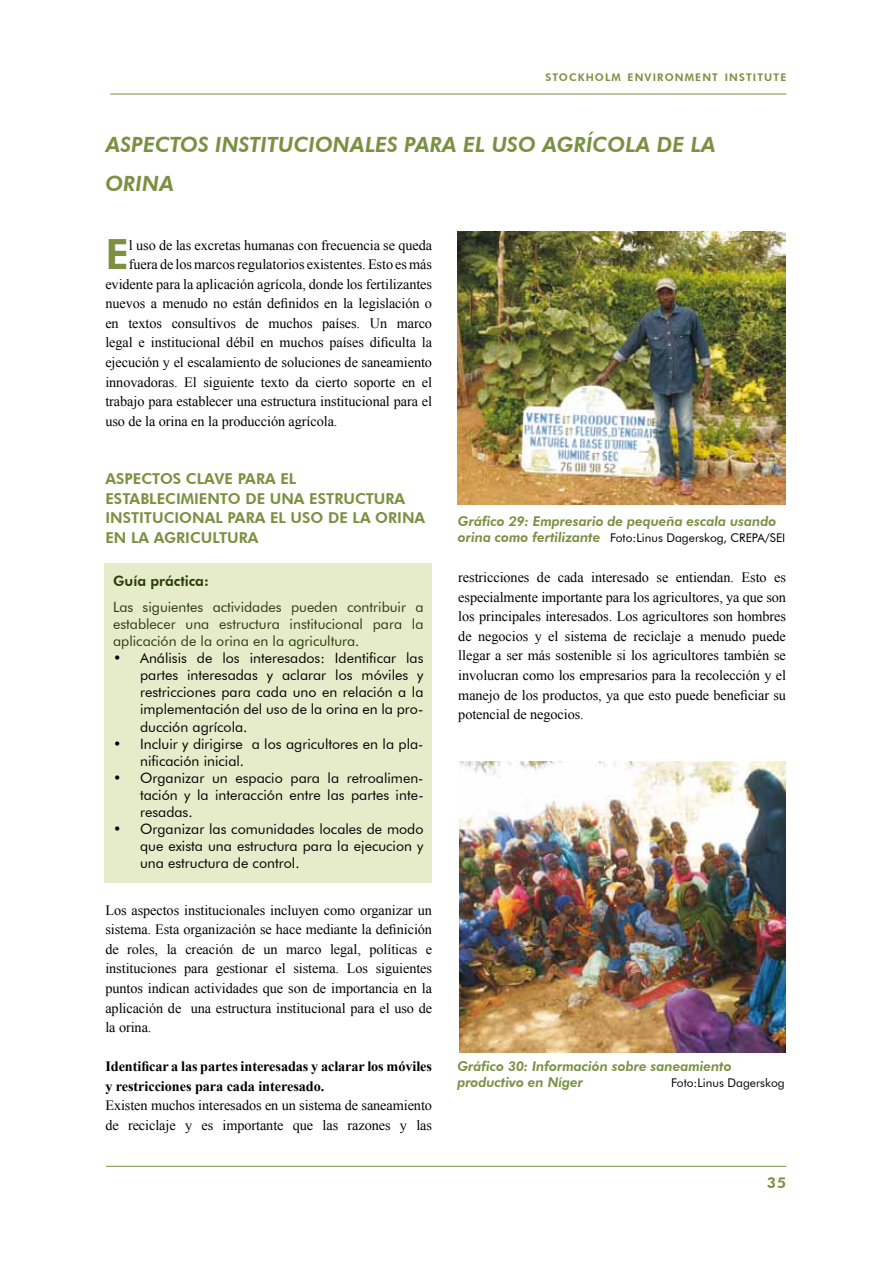
<style>
.page{position:relative;width:893px;height:1263px;background:#fff}
.page>*{position:absolute;margin:0;border:0;box-sizing:border-box;transform-origin:0 0}
.t1{font:800 41.55px "Futura BT";color:#7b9040}
.t2{font:italic 800 21px "Futura BT";color:#7b9040}
.t3{font:800 15px "Futura BT";color:#7b9040}
.t4{font:800 15px "Futura BT";color:#7b9040}
.t5{font:14.25px/19.5px "Times New Roman";letter-spacing:-.005em;color:#000;text-align:justify}
.t6{font:14.25px/17.1px "Futura BT";color:#000;text-align:justify}
.t7{font:14.25px/17.1px "Futura BT";color:#2a3d09;text-align:justify}
.t8{font:700 14.25px/19.5px "Times New Roman";letter-spacing:-.005em;color:#000}
.t9{font:800 14.25px "Futura BT";color:#2a3d09}
.t10{font:italic 800 13.5px/16.2px "Futura BT";letter-spacing:-.005em;color:#7b9040}
.t11{font:12px "Futura BT";color:#000}
.t12{font:800 10.5px "Futura BT";letter-spacing:.105em;color:#7b9040}
.s1{font-weight:800;font-style:italic;font-size:13.5px;color:#7b9040}
</style>
<div class="page">
<hr style="left:106px;top:1166px;width:680px;height:1px;background:#7b9040">
<hr style="left:110px;top:94px;width:676px;height:1px;background:#7b9040">
<div style="left:105px;top:563px;width:327px;height:319px;background:#e6ecca"></div>
<img style="left:458px;top:232px;width:328px;height:272px">
<img style="left:459px;top:761px;width:327px;height:292px">
<p class="t12" style="left:545px;top:71px;width:242px">STOCKHOLM ENVIRONMENT INSTITUTE</p>
<h2 class="t2" style="left:105px;top:132px;width:40px">Aspecto</h2>
<h2 class="t2" style="left:198px;top:132px;width:111px">s institucion</h2>
<h2 class="t2" style="left:350px;top:132px;width:368px">ales para el uso agrícola de la</h2>
<h2 class="t2" style="left:105px;top:171px;width:70px">orina</h2>
<h1 class="t1" style="left:105px;top:229px;width:25px">E</h1>
<p class="t5" style="left:129px;top:235px;width:305px">l uso de las excretas humanas con frecuencia se queda</p>
<p class="t5" style="left:129px;top:254px;width:305px">fuera de los marcos regulatorios existentes. Esto es más</p>
<p class="t5" style="left:105px;top:274px;width:328px">evidente para la aplicación agrícola, donde los fertilizantes</p>
<p class="t5" style="left:105px;top:294px;width:328px">nuevos a menudo no están definidos en la legislación o</p>
<p class="t5" style="left:105px;top:313px;width:328px">en textos consultivos de muchos países. Un marco</p>
<p class="t5" style="left:105px;top:333px;width:328px">legal e institucional débil en muchos países dificulta la</p>
<p class="t5" style="left:105px;top:352px;width:328px">ejecución y el escalamiento de soluciones de saneamiento</p>
<p class="t5" style="left:105px;top:372px;width:328px">innovadoras. El siguiente texto da cierto soporte en el</p>
<p class="t5" style="left:105px;top:391px;width:328px">trabajo para establecer una estructura institucional para el</p>
<p class="t5" style="left:105px;top:411px;width:234px">uso de la orina en la producción agrícola.</p>
<p class="t3" style="left:105px;top:470px;width:21px">ASPECTOS</p>
<p class="t3" style="left:186px;top:470px;width:11px">CLAVE</p>
<p class="t3" style="left:238px;top:470px;width:11px">PARA</p>
<p class="t3" style="left:280px;top:470px;width:9px">EL</p>
<p class="t3" style="left:105px;top:489px;width:10px">ESTABLECIMIENTO</p>
<p class="t3" style="left:245px;top:489px;width:37px">DE UNA</p>
<p class="t3" style="left:309px;top:489px;width:11px">ESTRUCTURA</p>
<p class="t3" style="left:105px;top:509px;width:10px">INSTITUCIONAL</p>
<p class="t3" style="left:227px;top:509px;width:11px">PARA</p>
<p class="t3" style="left:270px;top:509px;width:32px">EL USO</p>
<p class="t3" style="left:328px;top:509px;width:59px">DELAORINA</p>
<p class="t3" style="left:105px;top:529px;width:59px">ENLAAGRICULTURA</p>
<p class="t9" style="left:113px;top:572px;width:97px">GUÍA PRÁCTICA:</p>
<p class="t7" style="left:113px;top:598px;width:312px">Las siguientes actividades pueden contribuir a establecer una estructura institucional para la aplicación de la orina en la agricultura.</p>
<p class="t6" style="left:140px;top:649px;width:285px;text-indent:-27px">• Análisis de los interesados: Identificar las partes interesadas y aclarar los móviles y restricciones para cada uno en relación a la implementación del uso de la orina en la pro&shy;ducción agrícola.</p>
<p class="t6" style="left:140px;top:735px;width:285px;text-indent:-27px">• Incluir y dirigirse a los agricultores en la pla&shy;nificación inicial.</p>
<p class="t6" style="left:140px;top:769px;width:285px;text-indent:-27px">• Organizar un espacio para la retroalimen&shy;tación y la interacción entre las partes inte&shy;resadas.</p>
<p class="t6" style="left:140px;top:820px;width:285px;text-indent:-27px">• Organizar las comunidades locales de modo que exista una estructura para la ejecucion y una estructura de control.</p>
<p class="t5" style="left:105px;top:900px;width:328px">Los aspectos institucionales incluyen como organizar un sistema. Esta organización se hace mediante la definición de roles, la creación de un marco legal, políticas e instituciones para gestionar el sistema. Los siguientes puntos indican actividades que son de importancia en la aplicación de una estructura institucional para el uso de la orina.</p>
<p class="t8" style="left:105px;top:1056px;width:328px">Identificar a las partes interesadas y aclarar los móviles y restricciones para cada interesado.</p>
<p class="t5" style="left:105px;top:1095px;width:328px">Existen muchos interesados en un sistema de saneamiento de reciclaje y es importante que las razones y las</p>
<p class="t10" style="left:458px;top:513px;width:320px">Gráfico 29: Empresario de pequeña escala usando</p>
<p class="t11" style="left:458px;top:531px;width:329px"><span class="s1">orina como fertilizante</span> Foto:Linus Dagerskog, CREPA/SEI</p>
<p class="t5" style="left:458px;top:567px;width:329px">restricciones de cada interesado se entiendan. Esto es especialmente importante para los agricultores, ya que son los principales interesados. Los agricultores son hombres de negocios y el sistema de reciclaje a menudo puede llegar a ser más sostenible si los agricultores también se involucran como los empresarios para la recolección y el manejo de los productos, ya que esto puede beneficiar su potencial de negocios.</p>
<p class="t10" style="left:457px;top:1058px;width:276px">Gráfico 30: Información sobre saneamiento productivo en Níger</p>
<p class="t11" style="left:671px;top:1075px;width:115px">Foto:Linus Dagerskog</p>
<p class="t4" style="left:767px;top:1173px;width:21px">35</p>
</div>
